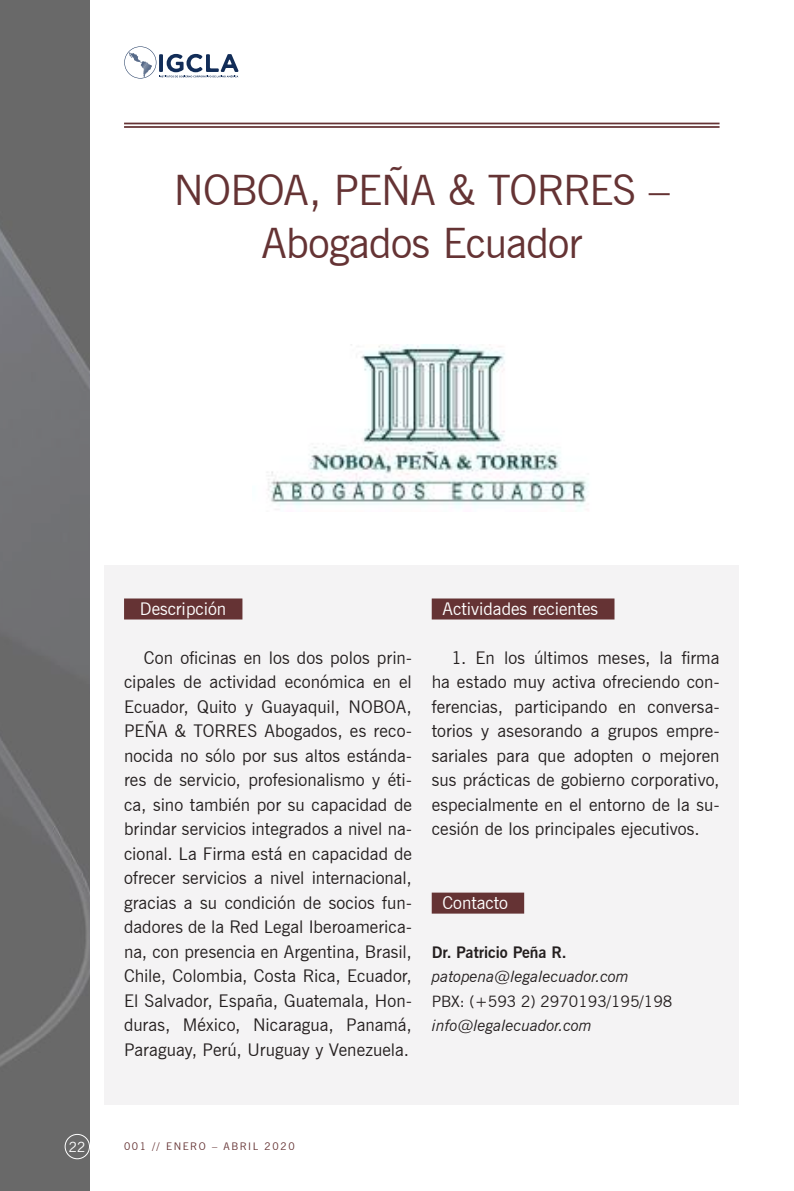
<style>
.page{position:relative;width:794px;height:1191px;background:#fff}
.page>*{position:absolute;margin:0;border:0;box-sizing:border-box;transform-origin:0 0}
.t1{font:42px/52.5px "News Gothic BT";letter-spacing:-.02em;color:#653334;text-align:center}
.t2{font:17.5px/24.5px "News Gothic BT";color:#241f1f;text-align:justify}
.t3{font:17.5px "News Gothic BT";color:#fff}
.t4{font:italic 15.75px "News Gothic BT";color:#241f1f}
.t5{font:15.75px "News Gothic BT";color:#241f1f}
.t6{font:700 15.75px "News Gothic BT";color:#241f1f}
.t7{font:14px "News Gothic BT";color:#fff}
.t8{font:10.5px "News Gothic BT";letter-spacing:.15em;color:#653334}
.s1{color:#653334}
</style>
<div class="page">
<img style="left:0;top:0;width:89px;height:1191px">
<div style="left:65px;top:1134px;width:25px;height:25px;border:1px solid #fff;border-radius:50%"></div>
<svg style="left:124px;top:46px;width:115px;height:32px"></svg>
<div style="left:105px;top:565px;width:634px;height:539px;background:#f4f3f4"></div>
<div style="left:124px;top:598px;width:118px;height:21px;background:#653334"></div>
<div style="left:432px;top:598px;width:182px;height:21px;background:#653334"></div>
<div style="left:432px;top:892px;width:92px;height:21px;background:#653334"></div>
<img style="left:267px;top:345px;width:322px;height:165px">
<hr style="left:124px;top:123px;width:595px;height:1px;background:#653334">
<hr style="left:124px;top:126px;width:595px;height:2px;background:#653334">
<h1 class="t1" style="left:174px;top:164px;width:497px">NOBOA, PEÑA &amp; TORRES –<br>Abogados Ecuador</h1>
<p class="t3" style="left:140px;top:598px;width:104px">Descripción<span class="s1">:::</span></p>
<p class="t2" style="left:124px;top:645px;width:289px;text-indent:20px">Con oficinas en los dos polos prin&shy;cipales de actividad económica en el Ecuador, Quito y Guayaquil, NOBOA, PEÑA &amp; TORRES Abogados, es reco&shy;nocida no sólo por sus altos estánda&shy;res de servicio, profesionalismo y éti&shy;ca, sino también por su capacidad de brindar servicios integrados a nivel na&shy;cional. La Firma está en capacidad de ofrecer servicios a nivel internacional, gracias a su condición de socios fun&shy;dadores de la Red Legal Iberoamerica&shy;na, con presencia en Argentina, Brasil, Chile, Colombia, Costa Rica, Ecuador, El Salvador, España, Guatemala, Hon&shy;duras, México, Nicaragua, Panamá, Paraguay, Perú, Uruguay y Venezuela.</p>
<p class="t3" style="left:442px;top:598px;width:173px">Actividades recientes<span class="s1">:::</span></p>
<p class="t2" style="left:432px;top:645px;width:289px;text-indent:20px">1. En los últimos meses, la firma ha estado muy activa ofreciendo con&shy;ferencias, participando en conversa&shy;torios y asesorando a grupos empre&shy;sariales para que adopten o mejoren sus prácticas de gobierno corporativo, especialmente en el entorno de la su&shy;cesión de los principales ejecutivos.</p>
<p class="t3" style="left:442px;top:892px;width:83px">Contacto<span class="s1">:::</span></p>
<p class="t6" style="left:432px;top:942px;width:136px">Dr. Patricio Peña R.</p>
<p class="t4" style="left:432px;top:967px;width:199px">patopena@legalecuador.com</p>
<p class="t5" style="left:432px;top:991px;width:242px">PBX: (+593 2) 2970193/195/198</p>
<p class="t4" style="left:432px;top:1016px;width:162px">info@legalecuador.com</p>
<p class="t7" style="left:69px;top:1138px;width:18px">22</p>
<p class="t8" style="left:124px;top:1140px;width:172px">001 // ENERO – ABRIL 2020</p>
</div>
